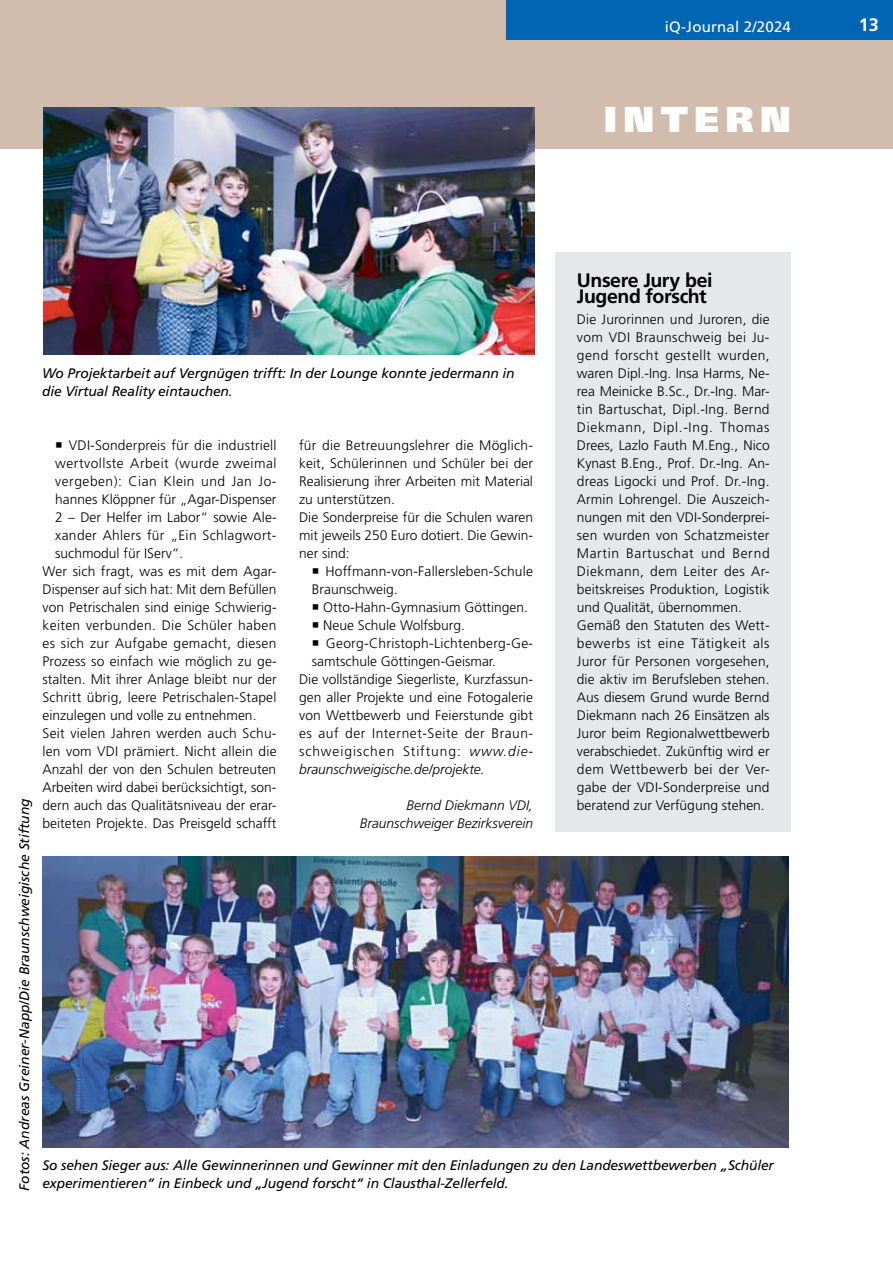
<style>
.page{position:relative;width:893px;height:1263px;background:#fff}
.page>*{position:absolute;margin:0;border:0;box-sizing:border-box;transform-origin:0 0}
.t1{font:900 36px "Frutiger";letter-spacing:.18em;color:#fff}
.t2{font:700 19.5px/16.5px "Frutiger";letter-spacing:-.02em;color:#000}
.t3{font:700 18px "Frutiger";color:#fff}
.t4{font:15px "Frutiger";letter-spacing:.015em;color:#fff}
.t5{font:300 13.8px/18px "Frutiger";letter-spacing:.005em;color:#000}
.t6{font:italic 13.8px/18px "Frutiger";letter-spacing:-.01em;color:#000}
.t7{font:300 13.8px "Frutiger";letter-spacing:.025em;color:#000}
.t8{font:italic 300 13.8px/18px "Frutiger";color:#000;text-align:right}
.t9{font:300 13.8px "Frutiger";letter-spacing:.035em;color:#000}
.t10{font:300 13.8px "Frutiger";letter-spacing:.04em;color:#000}
.t11{font:300 13.8px "Frutiger";letter-spacing:.065em;color:#000}
.s1{font-style:italic}
</style>
<div class="page">
<div style="left:0;top:0;width:893px;height:149px;background:#d1bcae"></div>
<div style="left:506px;top:0;width:387px;height:39px;background:#0066b3"></div>
<img style="left:43px;top:107px;width:491px;height:247px">
<div style="left:556px;top:252px;width:235px;height:579px;background:#e6e7e8"></div>
<img style="left:42px;top:857px;width:747px;height:290px">
<p class="t4" style="left:665px;top:18px;width:128px">iQ-Journal 2/2024</p>
<h3 class="t3" style="left:859px;top:14px;width:22px">13</h3>
<h1 class="t1" style="left:604px;top:97px;width:189px">INTERN</h1>
<p class="t6" style="left:15px;top:1191px;width:394px;rotate:-90deg">Fotos: Andreas Greiner-Napp/Die Braunschweigische Stiftung</p>
<p class="t6" style="left:42px;top:364px;width:474px">Wo Projektarbeit auf Vergnügen trifft: In der Lounge konnte jedermann in die Virtual Reality eintauchen.</p>
<p class="t5" style="left:55px;top:436px;width:223px">○ VDI-Sonderpreis für die industriell</p>
<p class="t9" style="left:55px;top:455px;width:223px">wertvollste Arbeit (wurde zweimal</p>
<p class="t9" style="left:55px;top:473px;width:223px">vergeben): Cian Klein und Jan Jo-</p>
<p class="t5" style="left:55px;top:490px;width:223px">hannes Klöppner für „Agar-Dispenser</p>
<p class="t5" style="left:55px;top:508px;width:223px">2 – Der Helfer im Labor“ sowie Ale-</p>
<p class="t7" style="left:55px;top:527px;width:223px">xander Ahlers für „Ein Schlagwort-</p>
<p class="t5" style="left:55px;top:544px;width:130px">suchmodul für IServ“.</p>
<p class="t5" style="left:43px;top:562px;width:235px">Wer sich fragt, was es mit dem Agar-</p>
<p class="t5" style="left:43px;top:580px;width:235px">Dispenser auf sich hat: Mit dem Befüllen</p>
<p class="t5" style="left:43px;top:598px;width:236px">von Petrischalen sind einige Schwierig-</p>
<p class="t7" style="left:43px;top:617px;width:235px">keiten verbunden. Die Schüler haben</p>
<p class="t7" style="left:43px;top:635px;width:236px">es sich zur Aufgabe gemacht, diesen</p>
<p class="t5" style="left:43px;top:652px;width:236px">Prozess so einfach wie möglich zu ge-</p>
<p class="t5" style="left:43px;top:670px;width:236px">stalten. Mit ihrer Anlage bleibt nur der</p>
<p class="t5" style="left:43px;top:688px;width:235px">Schritt übrig, leere Petrischalen-Stapel</p>
<p class="t5" style="left:43px;top:706px;width:215px">einzulegen und volle zu entnehmen.</p>
<p class="t5" style="left:43px;top:724px;width:236px">Seit vielen Jahren werden auch Schu-</p>
<p class="t5" style="left:43px;top:742px;width:236px">len vom VDI prämiert. Nicht allein die</p>
<p class="t5" style="left:43px;top:760px;width:235px">Anzahl der von den Schulen betreuten</p>
<p class="t5" style="left:43px;top:778px;width:235px">Arbeiten wird dabei berücksichtigt, son-</p>
<p class="t5" style="left:43px;top:796px;width:236px">dern auch das Qualitätsniveau der erar-</p>
<p class="t5" style="left:43px;top:814px;width:235px">beiteten Projekte. Das Preisgeld schafft</p>
<p class="t5" style="left:299px;top:436px;width:236px">für die Betreuungslehrer die Möglich&shy;keit, Schülerinnen und Schüler bei der<br>Realisierung ihrer Arbeiten mit Material zu unterstützen.<br>Die Sonderpreise für die Schulen waren mit jeweils 250 Euro dotiert. Die Gewin&shy;ner sind:</p>
<p class="t5" style="left:312px;top:562px;width:223px">○ Hoffmann-von-Fallersleben-Schule<br>Braunschweig.</p>
<p class="t5" style="left:312px;top:598px;width:218px">○ Otto-Hahn-Gymnasium Göttingen.</p>
<p class="t5" style="left:312px;top:616px;width:155px">○ Neue Schule Wolfsburg.</p>
<p class="t5" style="left:312px;top:634px;width:223px">○ Georg-Christoph-Lichtenberg-Ge-</p>
<p class="t5" style="left:312px;top:652px;width:186px">samtschule Göttingen-Geismar.</p>
<p class="t5" style="left:299px;top:670px;width:235px">Die vollständige Siegerliste, Kurzfassun-</p>
<p class="t5" style="left:299px;top:688px;width:235px">gen aller Projekte und eine Fotogalerie</p>
<p class="t5" style="left:299px;top:706px;width:235px">von Wettbewerb und Feierstunde gibt</p>
<p class="t10" style="left:299px;top:725px;width:236px">es auf der Internet-Seite der Braun-</p>
<p class="t11" style="left:299px;top:743px;width:235px">schweigischen Stiftung: <span class="s1">www.die-</span></p>
<p class="t8" style="left:299px;top:760px;width:187px">braunschweigische.de/projekte.</p>
<p class="t8" style="left:360px;top:796px;width:175px">Bernd Diekmann VDI,<br>Braunschweiger Bezirksverein</p>
<h2 class="t2" style="left:577px;top:272px;width:137px">Unsere Jury bei<br>Jugend forscht</h2>
<p class="t5" style="left:577px;top:310px;width:194px">Die Jurorinnen und Juroren, die vom VDI Braunschweig bei Ju&shy;gend forscht gestellt wurden, waren Dipl.-Ing. Insa Harms, Ne&shy;rea Meinicke B.Sc., Dr.-Ing. Mar&shy;tin Bartuschat, Dipl.-Ing. Bernd<br>Diekmann, Dipl.-Ing. Thomas<br>Drees, Lazlo Fauth M.Eng., Nico<br>Kynast B.Eng., Prof. Dr.-Ing. An&shy;dreas Ligocki und Prof. Dr.-Ing.<br>Armin Lohrengel. Die Auszeich&shy;nungen mit den VDI-Sonderprei&shy;sen wurden von Schatzmeister<br>Martin Bartuschat und Bernd<br>Diekmann, dem Leiter des Ar&shy;beitskreises Produktion, Logistik und Qualität, übernommen.<br>Gemäß den Statuten des Wett&shy;bewerbs ist eine Tätigkeit als<br>Juror für Personen vorgesehen, die aktiv im Berufsleben stehen.<br>Aus diesem Grund wurde Bernd<br>Diekmann nach 26 Einsätzen als<br>Juror beim Regionalwettbewerb verabschiedet. Zukünftig wird er dem Wettbewerb bei der Ver&shy;gabe der VDI-Sonderpreise und beratend zur Verfügung stehen.</p>
<p class="t6" style="left:42px;top:1156px;width:733px">So sehen Sieger aus: Alle Gewinnerinnen und Gewinner mit den Einladungen zu den Landeswettbewerben „Schüler experimentieren“ in Einbeck und „Jugend forscht“ in Clausthal-Zellerfeld.</p>
</div>
